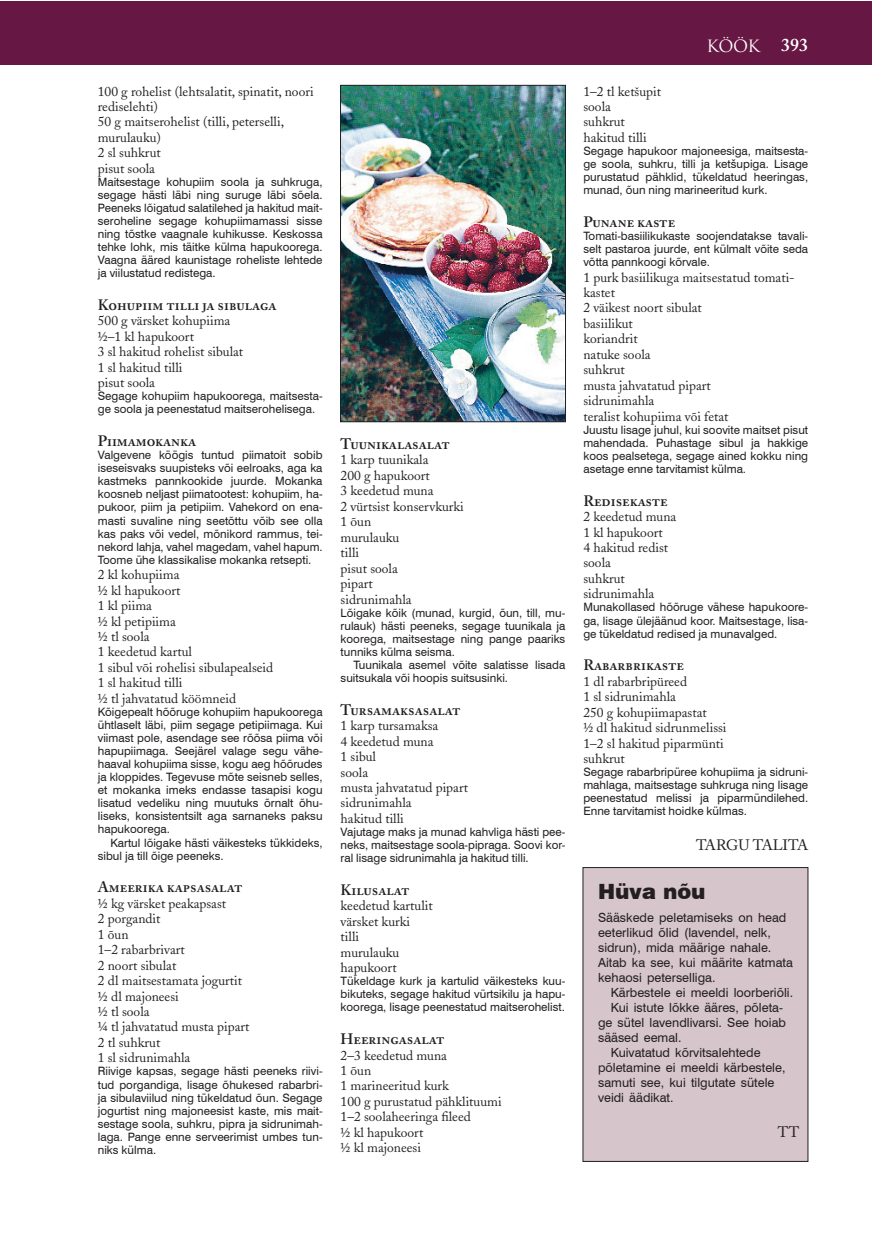
<style>
.page{position:relative;width:872px;height:1234px;background:#fff}
.page>*{position:absolute;margin:0;border:0;box-sizing:border-box;transform-origin:0 0}
.t1{font:900 21px "Swiss 721 BT";color:#231f20}
.t2{font:16.5px "Trajan Pro";color:#fff}
.t3{font:15px "Adobe Caslon Semibold SC";color:#231f20}
.t4{font:15px "Adobe Caslon Pro";letter-spacing:-.01em;color:#231f20}
.t5{font:13.5px/15.5px "Adobe Caslon";color:#231f20}
.t6{font:12.6px/15px "Swiss 721 BT";color:#231f20}
.t7{font:11.55px/13px "Swiss 721 BT";color:#231f20;text-align:justify}
.s1{font-family:"Adobe Caslon";font-weight:600;font-size:18px}
</style>
<div class="page">
<div style="left:0;top:1px;width:872px;height:64px;background:#671743"></div>
<div style="left:583px;top:867px;width:225px;height:294px;background:#d6c5ca"></div>
<img style="left:342px;top:87px;width:222px;height:333px">
<div style="left:340px;top:85px;width:226px;height:337px;border:1px solid #231f20"></div>
<p class="t5" style="left:98px;top:83px;width:217px">100 g rohelist (lehtsalatit, spinatit, noori rediselehti)<br>50 g maitserohelist (tilli, peterselli, murulauku)<br>2 sl suhkrut<br>pisut soola</p>
<p class="t7" style="left:98px;top:175px;width:226px">Maitsestage kohupiim soola ja suhkruga, segage hästi läbi ning suruge läbi sõela.<br>Peeneks lõigatud salatilehed ja hakitud mait&shy;seroheline segage kohupiimamassi sisse ning tõstke vaagnale kuhikusse. Keskossa tehke lohk, mis täitke külma hapukoorega.<br>Vaagna ääred kaunistage roheliste lehtede ja viilustatud redistega.</p>
<p class="t3" style="left:98px;top:296px;width:180px">Kohupiim tilli ja sibulaga</p>
<p class="t5" style="left:98px;top:313px;width:147px">500 g värsket kohupiima ½–1 kl hapukoort<br>3 sl hakitud rohelist sibulat<br>1 sl hakitud tilli<br>pisut soola</p>
<p class="t7" style="left:98px;top:389px;width:226px">Segage kohupiim hapukoorega, maitsesta&shy;ge soola ja peenestatud maitserohelisega.</p>
<p class="t3" style="left:98px;top:432px;width:100px">Piimamokanka</p>
<p class="t7" style="left:98px;top:448px;width:226px">Valgevene köögis tuntud piimatoit sobib iseseisvaks suupisteks või eelroaks, aga ka kastmeks pannkookide juurde. Mokanka koosneb neljast piimatootest: kohupiim, ha&shy;pukoor, piim ja petipiim. Vahekord on ena&shy;masti suvaline ning seetõttu võib see olla kas paks või vedel, mõnikord rammus, tei&shy;nekord lahja, vahel magedam, vahel hapum.<br>Toome ühe klassikalise mokanka retsepti.</p>
<p class="t5" style="left:98px;top:567px;width:177px">2 kl kohupiima<br>½ kl hapukoort<br>1 kl piima<br>½ kl petipiima<br>½ tl soola<br>1 keedetud kartul<br>1 sibul või rohelisi sibulapealseid<br>1 sl hakitud tilli<br>½ tl jahvatatud köömneid</p>
<p class="t7" style="left:98px;top:705px;width:226px">Kõigepealt hõõruge kohupiim hapukoorega ühtlaselt läbi, piim segage petipiimaga. Kui viimast pole, asendage see rõõsa piima või hapupiimaga. Seejärel valage segu vähe&shy;haaval kohupiima sisse, kogu aeg hõõrudes ja kloppides. Tegevuse mõte seisneb selles, et mokanka imeks endasse tasapisi kogu lisatud vedeliku ning muutuks õrnalt õhu&shy;liseks, konsistentsilt aga sarnaneks paksu hapukoorega.</p>
<p class="t7" style="left:98px;top:835px;width:226px;text-indent:13px">Kartul lõigake hästi väikesteks tükkideks, sibul ja till õige peeneks.</p>
<p class="t3" style="left:98px;top:878px;width:146px">Ameerika kapsasalat</p>
<p class="t5" style="left:98px;top:895px;width:153px">½ kg värsket peakapsast<br>2 porgandit<br>1 õun<br>1–2 rabarbrivart<br>2 noort sibulat<br>2 dl maitsestamata jogurtit ½ dl majoneesi<br>½ tl soola<br>¼ tl jahvatatud musta pipart<br>2 tl suhkrut<br>1 sl sidrunimahla</p>
<p class="t7" style="left:98px;top:1064px;width:226px">Riivige kapsas, segage hästi peeneks riivi&shy;tud porgandiga, lisage õhukesed rabarbri&shy;ja sibulaviilud ning tükeldatud õun. Segage jogurtist ning majoneesist kaste, mis mait&shy;sestage soola, suhkru, pipra ja sidrunimah&shy;laga. Pange enne serveerimist umbes tun&shy;niks külma.</p>
<p class="t3" style="left:340px;top:435px;width:111px">Tuunikalasalat</p>
<p class="t5" style="left:340px;top:452px;width:125px">1 karp tuunikala<br>200 g hapukoort<br>3 keedetud muna<br>2 vürtsist konservkurki<br>1 õun<br>murulauku<br>tilli<br>pisut soola<br>pipart<br>sidrunimahla</p>
<p class="t7" style="left:340px;top:605px;width:226px">Lõigake kõik (munad, kurgid, õun, till, mu&shy;rulauk) hästi peeneks, segage tuunikala ja koorega, maitsestage ning pange paariks tunniks külma seisma.</p>
<p class="t7" style="left:340px;top:658px;width:226px;text-indent:13px">Tuunikala asemel võite salatisse lisada suitsukala või hoopis suitsusinki.</p>
<p class="t3" style="left:340px;top:700px;width:121px">Tursamaksasalat</p>
<p class="t5" style="left:340px;top:717px;width:129px">1 karp tursamaksa<br>4 keedetud muna<br>1 sibul<br>soola<br>musta jahvatatud pipart sidrunimahla<br>hakitud tilli</p>
<p class="t7" style="left:340px;top:825px;width:226px">Vajutage maks ja munad kahvliga hästi pee&shy;neks, maitsestage soola-pipraga. Soovi kor&shy;ral lisage sidrunimahla ja hakitud tilli.</p>
<p class="t3" style="left:340px;top:880px;width:70px">Kilusalat</p>
<p class="t5" style="left:340px;top:897px;width:94px">keedetud kartulit värsket kurki<br>tilli<br>murulauku hapukoort</p>
<p class="t7" style="left:340px;top:974px;width:226px">Tükeldage kurk ja kartulid väikesteks kuu&shy;bikuteks, segage hakitud vürtsikilu ja hapu&shy;koorega, lisage peenestatud maitserohelist.</p>
<p class="t3" style="left:340px;top:1029px;width:105px">Heeringasalat</p>
<p class="t5" style="left:340px;top:1047px;width:163px">2–3 keedetud muna<br>1 õun<br>1 marineeritud kurk<br>100 g purustatud pähklituumi<br>1–2 soolaheeringa fileed<br>½ kl hapukoort<br>½ kl majoneesi</p>
<h2 class="t2" style="left:706px;top:35px;width:103px">KÖÖK <span class="s1">393</span></h2>
<p class="t5" style="left:583px;top:83px;width:79px">1–2 tl ketšupit soola<br>suhkrut hakitud tilli</p>
<p class="t7" style="left:583px;top:144px;width:226px">Segage hapukoor majoneesiga, maitsesta&shy;ge soola, suhkru, tilli ja ketšupiga. Lisage purustatud pähklid, tükeldatud heeringas, munad, õun ning marineeritud kurk.</p>
<p class="t3" style="left:583px;top:213px;width:93px">Punane kaste</p>
<p class="t7" style="left:583px;top:229px;width:226px">Tomati-basiilikukaste soojendatakse tavali&shy;selt pastaroa juurde, ent külmalt võite seda võtta pannkoogi kõrvale.</p>
<p class="t5" style="left:583px;top:269px;width:213px">1 purk basiilikuga maitsestatud tomati&shy;kastet<br>2 väikest noort sibulat<br>basiilikut<br>koriandrit<br>natuke soola<br>suhkrut<br>musta jahvatatud pipart<br>sidrunimahla<br>teralist kohupiima või fetat</p>
<p class="t7" style="left:583px;top:423px;width:226px">Juustu lisage juhul, kui soovite maitset pisut mahendada. Puhastage sibul ja hakkige koos pealsetega, segage ained kokku ning asetage enne tarvitamist külma.</p>
<p class="t3" style="left:583px;top:491px;width:86px">Redisekaste</p>
<p class="t5" style="left:583px;top:509px;width:94px">2 keedetud muna<br>1 kl hapukoort<br>4 hakitud redist soola<br>suhkrut sidrunimahla</p>
<p class="t7" style="left:583px;top:600px;width:226px">Munakollased hõõruge vähese hapukoore&shy;ga, lisage ülejäänud koor. Maitsestage, lisa&shy;ge tükeldatud redised ja munavalged.</p>
<p class="t3" style="left:583px;top:656px;width:102px">Rabarbrikaste</p>
<p class="t5" style="left:583px;top:673px;width:145px">1 dl rabarbripüreed<br>1 sl sidrunimahla<br>250 g kohupiimapastat<br>½ dl hakitud sidrunmelissi<br>1–2 sl hakitud piparmünti suhkrut</p>
<p class="t7" style="left:583px;top:765px;width:226px">Segage rabarbripüree kohupiima ja sidruni&shy;mahlaga, maitsestage suhkruga ning lisage peenestatud melissi ja piparmündilehed.<br>Enne tarvitamist hoidke külmas.</p>
<p class="t4" style="left:696px;top:835px;width:114px">TARGU TALITA</p>
<h1 class="t1" style="left:598px;top:878px;width:109px">Hüva nõu</h1>
<p class="t6" style="left:598px;top:909px;width:196px">Sääskede peletamiseks on head eeterlikud õlid (lavendel, nelk, sidrun), mida määrige nahale.<br>Aitab ka see, kui määrite katmata kehaosi peterselliga.</p>
<p class="t6" style="left:611px;top:984px;width:184px">Kärbestele ei meeldi loorberiõli.</p>
<p class="t6" style="left:611px;top:999px;width:174px">Kui istute lõkke ääres, põleta-</p>
<p class="t6" style="left:598px;top:1014px;width:189px">ge sütel lavendlivarsi. See hoiab</p>
<p class="t6" style="left:598px;top:1029px;width:85px">sääsed eemal.</p>
<p class="t6" style="left:611px;top:1044px;width:151px">Kuivatatud kõrvitsalehtede</p>
<p class="t6" style="left:598px;top:1059px;width:189px">põletamine ei meeldi kärbestele,</p>
<p class="t6" style="left:598px;top:1074px;width:178px">samuti see, kui tilgutate sütele</p>
<p class="t6" style="left:598px;top:1089px;width:77px">veidi äädikat.</p>
<p class="t4" style="left:777px;top:1122px;width:23px">TT</p>
</div>
